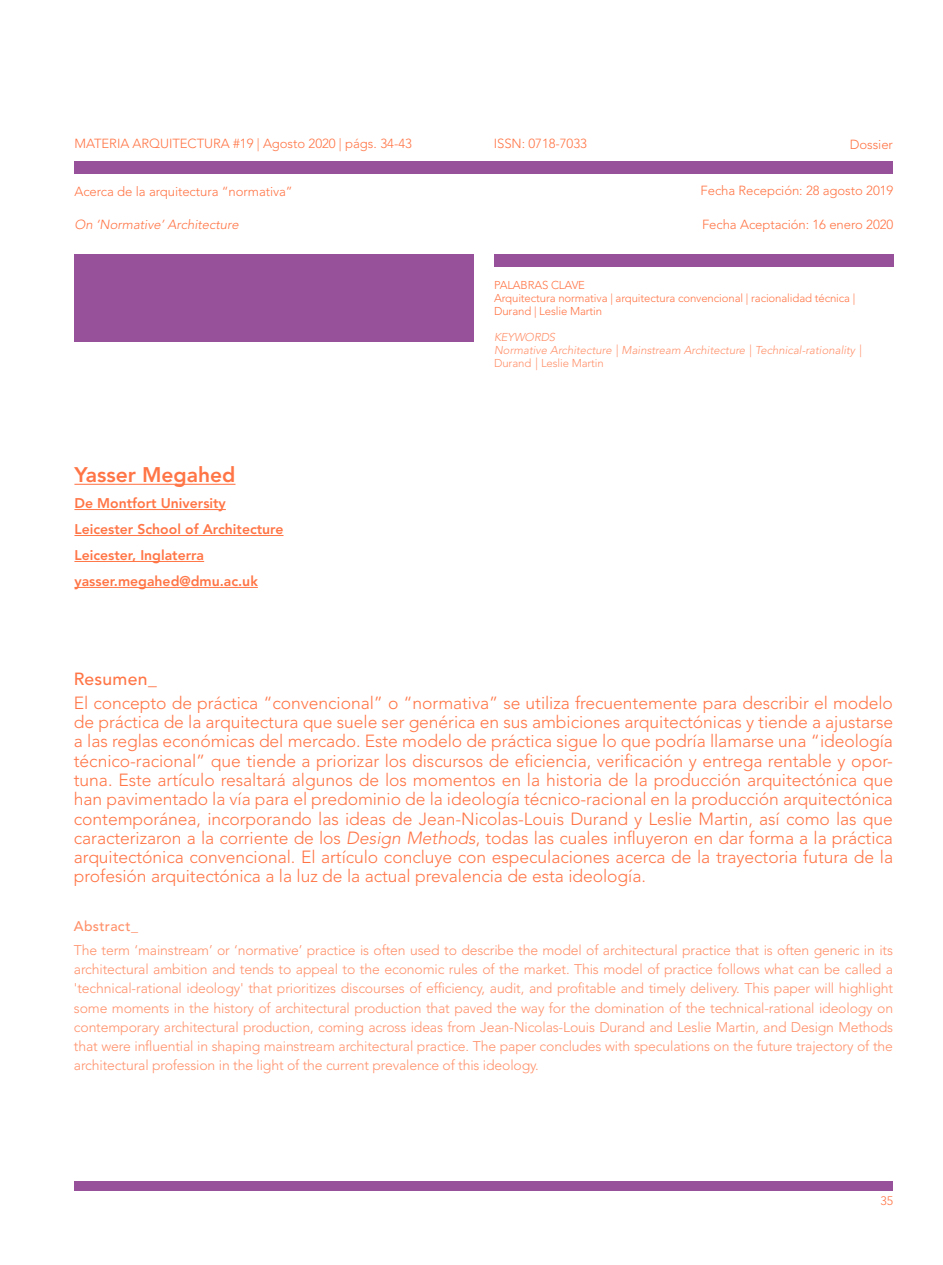
<style>
.page{position:relative;width:943px;height:1265px;background:#fff}
.page>*{position:absolute;margin:0;border:0;box-sizing:border-box;transform-origin:0 0}
.t1{font:800 21px "Avenir LT Std";color:#ff7546}
.t2{font:300 17.5px/19.2px "Avenir LT Std";letter-spacing:-.005em;color:#ff7546;text-align:justify}
.t3{font:500 17.5px "Avenir LT Std";letter-spacing:.015em;color:#ff7546}
.t4{font:300 14px/19.2px "Avenir LT Std";letter-spacing:-.01em;color:#ff916b;text-align:justify}
.t5{font:800 14px/25.9px "Avenir LT Std";color:#ff7546}
.t6{font:500 14px "Avenir LT Std";letter-spacing:.02em;color:#ff916b}
.t7{font:300 13.12px "Avenir LT Std";letter-spacing:-.005em;color:#ff7546}
.t8{font:italic 300 13.12px "Avenir LT Std";color:#ff7546}
.t9{font:300 12.25px "Avenir LT Std";color:#ff7546}
.t10{font:300 11.38px/13.1px "Avenir LT Std";letter-spacing:-.01em;color:#ff7546}
.t11{font:italic 300 11.38px/13.1px "Avenir LT Std";color:#ff916b}
.s1{font-style:normal}
.s2{font-style:italic}
</style>
<div class="page">
<div style="left:74px;top:1181px;width:819px;height:10px;background:#97509a"></div>
<div style="left:74px;top:161px;width:819px;height:13px;background:#97509a"></div>
<div style="left:494px;top:254px;width:399px;height:13px;background:#97509a"></div>
<div style="left:74px;top:254px;width:400px;height:87px;background:#97509a"></div>
<hr style="left:74px;top:484px;width:161px;height:1px;background:#ff7546">
<hr style="left:74px;top:509px;width:152px;height:1px;background:#ff7546">
<hr style="left:74px;top:535px;width:209px;height:1px;background:#ff7546">
<hr style="left:74px;top:561px;width:130px;height:1px;background:#ff7546">
<hr style="left:74px;top:587px;width:184px;height:1px;background:#ff7546">
<p class="t7" style="left:74px;top:136px;width:339px">MATERIA ARQUITECTURA #19 | Agosto 2020 | págs. 34-43</p>
<p class="t7" style="left:494px;top:136px;width:95px">ISSN: 0718-7033</p>
<p class="t7" style="left:849px;top:136px;width:45px">Dossier</p>
<p class="t7" style="left:74px;top:184px;width:220px">Acerca de la arquitectura “normativa”</p>
<p class="t8" style="left:74px;top:217px;width:166px">On ‘Normative’ Architecture</p>
<p class="t7" style="left:700px;top:183px;width:194px">Fecha Recepción: 28 agosto 2019</p>
<p class="t7" style="left:702px;top:217px;width:193px">Fecha Aceptación: 16 enero 2020</p>
<p class="t1" style="left:74px;top:462px;width:163px">Yasser Megahed</p>
<p class="t5" style="left:74px;top:490px;width:210px">De Montfort University<br>Leicester School of Architecture<br>Leicester, Inglaterra yasser.megahed@dmu.ac.uk</p>
<p class="t10" style="left:494px;top:278px;width:363px">PALABRAS CLAVE<br>Arquitectura normativa | arquitectura convencional | racionalidad técnica |<br>Durand | Leslie Martin</p>
<p class="t11" style="left:494px;top:331px;width:369px">KEYWORDS<br>Normative Architecture | Mainstream Architecture | Technical-rationality |<br><span class="s1">Durand</span> | <span class="s1">Leslie Martin</span></p>
<p class="t3" style="left:74px;top:669px;width:84px">Resumen_</p>
<p class="t2" style="left:74px;top:693px;width:820px">El concepto de práctica “convencional” o “normativa” se utiliza frecuentemente para describir el modelo de práctica de la arquitectura que suele ser genérica en sus ambiciones arquitectónicas y tiende a ajustarse a las reglas económicas del mercado. Este modelo de práctica sigue lo que podría llamarse una “ideología técnico-racional” que tiende a priorizar los discursos de eficiencia, verificación y entrega rentable y opor&shy;tuna. Este artículo resaltará algunos de los momentos en la historia de la producción arquitectónica que han pavimentado la vía para el predominio de la ideología técnico-racional en la producción arquitectónica contemporánea, incorporando las ideas de Jean-Nicolas-Louis Durand y Leslie Martin, así como las que caracterizaron a la corriente de los <span class="s2">Design Methods</span>, todas las cuales influyeron en dar forma a la práctica arquitectónica convencional. El artículo concluye con especulaciones acerca de la trayectoria futura de la profesión arquitectónica a la luz de la actual prevalencia de esta ideología.</p>
<p class="t6" style="left:74px;top:918px;width:66px">Abstract_</p>
<p class="t4" style="left:74px;top:940px;width:820px">The term ‘mainstream’ or ‘normative’ practice is often used to describe the model of architectural practice that is often generic in its architectural ambition and tends to appeal to the economic rules of the market. This model of practice follows what can be called a 'technical-rational ideology' that prioritizes discourses of efficiency, audit, and profitable and timely delivery. This paper will highlight some moments in the history of architectural production that paved the way for the domination of the technical-rational ideology on contemporary architectural production, coming across ideas from Jean-Nicolas-Louis Durand and Leslie Martin, and Design Methods that were influential in shaping mainstream architectural practice. The paper concludes with speculations on the future trajectory of the architectural profession in the light of the current prevalence of this ideology.</p>
<p class="t9" style="left:880px;top:1194px;width:14px">35</p>
</div>
